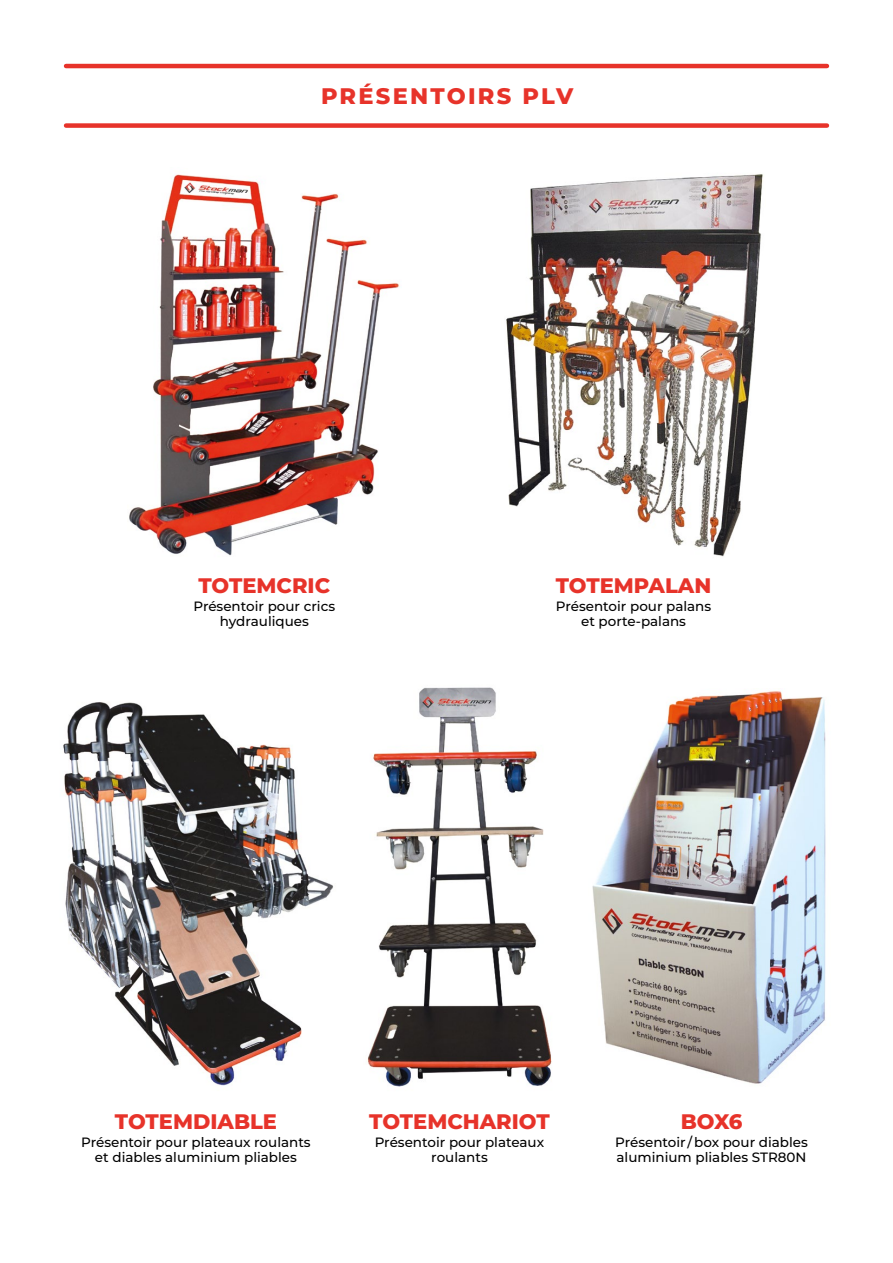
<style>
.page{position:relative;width:893px;height:1263px;background:#fff}
.page>*{position:absolute;margin:0;border:0;box-sizing:border-box;transform-origin:0 0}
.t1{font:800 22.5px "Montserrat";letter-spacing:.1em;color:#e7332a}
.t2{font:800 21px "Montserrat";color:#e7332a}
.t3{font:500 13.5px/15px "Montserrat";color:#000;text-align:center}
</style>
<div class="page">
<hr style="left:66px;top:64px;width:761px;height:4px;background:#e7332a">
<div style="left:66px;top:123px;width:761px;height:5px;background:#e7332a"></div>
<img style="left:129px;top:174px;width:271px;height:382px">
<img style="left:506px;top:174px;width:257px;height:383px">
<img style="left:592px;top:691px;width:234px;height:393px">
<img style="left:63px;top:702px;width:270px;height:384px">
<img style="left:367px;top:687px;width:185px;height:400px">
<h1 class="t1" style="left:321px;top:79px;width:254px">PRÉSENTOIRS PLV</h1>
<h2 class="t2" style="left:198px;top:570px;width:133px">TOTEMCRIC</h2>
<p class="t3" style="left:193px;top:598px;width:143px">Présentoir pour crics hydrauliques</p>
<h2 class="t2" style="left:556px;top:570px;width:157px">TOTEMPALAN</h2>
<p class="t3" style="left:556px;top:598px;width:157px">Présentoir pour palans et porte-palans</p>
<h2 class="t2" style="left:115px;top:1106px;width:164px">TOTEMDIABLE</h2>
<p class="t3" style="left:81px;top:1134px;width:231px">Présentoir pour plateaux roulants et diables aluminium pliables</p>
<h2 class="t2" style="left:369px;top:1106px;width:182px">TOTEMCHARIOT</h2>
<p class="t3" style="left:375px;top:1134px;width:171px">Présentoir pour plateaux roulants</p>
<h2 class="t2" style="left:681px;top:1106px;width:63px">BOX6</h2>
<p class="t3" style="left:615px;top:1134px;width:194px;text-align:left">Présentoir / box pour diables aluminium pliables STR80N</p>
</div>
